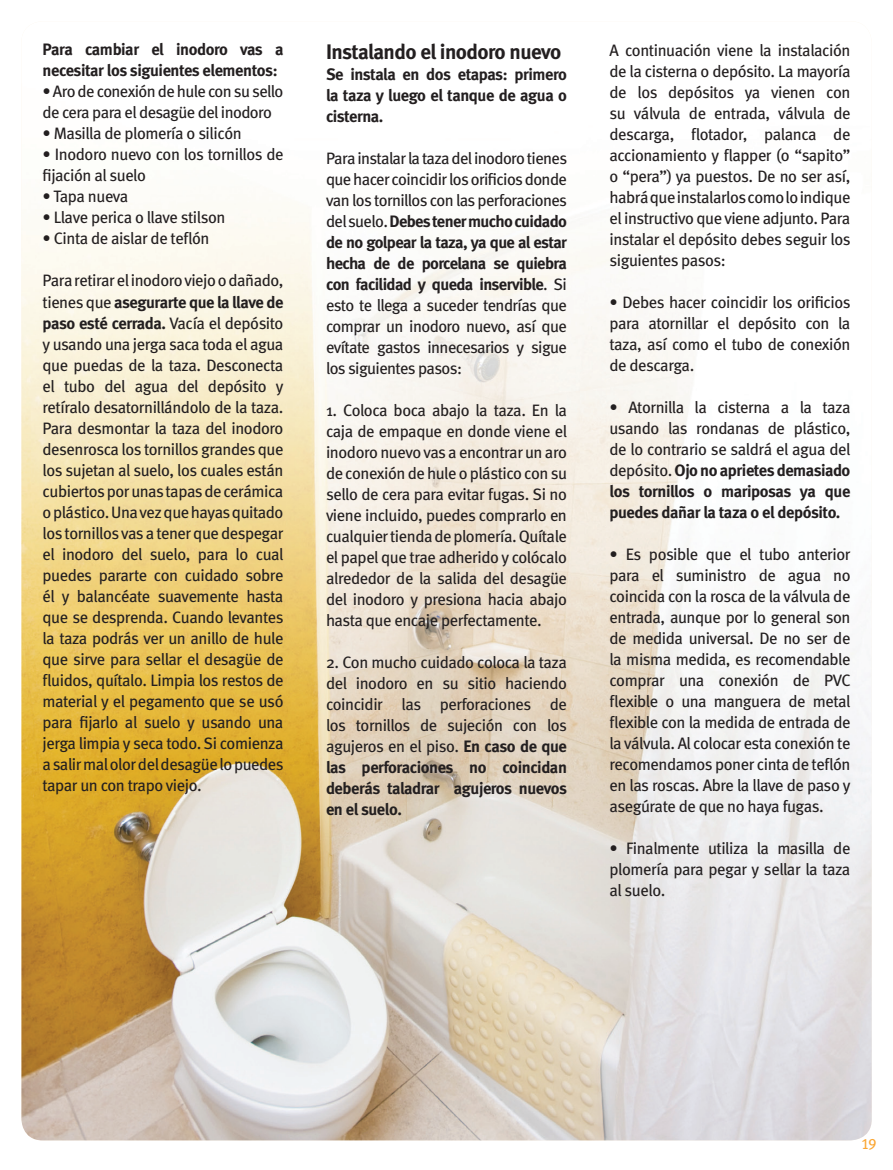
<style>
.page{position:relative;width:893px;height:1170px;background:#fff}
.page>*{position:absolute;margin:0;border:0;box-sizing:border-box;transform-origin:0 0}
.t1{font:700 21px "Meta";letter-spacing:-.025em;color:#231f20}
.t2{font:16.5px/21px "Meta";letter-spacing:-.03em;color:#231f20;text-align:justify}
.t3{font:700 16.5px/21px "Meta";letter-spacing:-.025em;color:#231f20}
.t4{font:15px "Meta Book LF";color:#faa633}
.s1{font-weight:700}
</style>
<div class="page">
<img style="left:21px;top:203px;width:851px;height:937px">
<p class="t3" style="left:43px;top:39px;width:242px">Para cambiar el inodoro vas a necesitar los siguientes elementos:</p>
<p class="t2" style="left:43px;top:81px;width:242px">• Aro de conexión de hule con su sello de cera para el desagüe del inodoro</p>
<p class="t2" style="left:43px;top:123px;width:201px">• Masilla de plomería o silicón</p>
<p class="t2" style="left:43px;top:144px;width:242px">• Inodoro nuevo con los tornillos de fijación al suelo</p>
<p class="t2" style="left:43px;top:186px;width:87px">• Tapa nueva</p>
<p class="t2" style="left:43px;top:207px;width:184px">• Llave perica o llave stilson</p>
<p class="t2" style="left:43px;top:228px;width:168px">• Cinta de aislar de teflón</p>
<p class="t2" style="left:43px;top:270px;width:243px">Para retirar el inodoro viejo o dañado, tienes que <span class="s1">asegurarte que la llave de paso esté cerrada.</span> Vacía el depósito y usando una jerga saca toda el agua que puedas de la taza. Desconecta el tubo del agua del depósito y retíralo desatornillándolo de la taza.<br>Para desmontar la taza del inodoro desenrosca los tornillos grandes que los sujetan al suelo, los cuales están cubiertos por unas tapas de cerámica o plástico. Una vez que hayas quitado los tornillos vas a tener que despegar el inodoro del suelo, para lo cual puedes pararte con cuidado sobre él y balancéate suavemente hasta que se desprenda. Cuando levantes la taza podrás ver un anillo de hule que sirve para sellar el desagüe de fluidos, quítalo. Limpia los restos de material y el pegamento que se usó para fijarlo al suelo y usando una jerga limpia y seca todo. Si comienza a salir mal olor del desagüe lo puedes tapar un con trapo viejo.</p>
<p class="t1" style="left:326px;top:39px;width:237px">Instalando el inodoro nuevo</p>
<p class="t3" style="left:326px;top:63px;width:242px;text-align:justify">Se instala en dos etapas: primero la taza y luego el tanque de agua o cisterna.</p>
<p class="t2" style="left:326px;top:147px;width:243px">Para instalar la taza del inodoro tienes que hacer coincidir los orificios donde van los tornillos con las perforaciones del suelo. <span class="s1">Debes tener mucho cuidado de no golpear la taza, ya que al estar hecha de de porcelana se quiebra con facilidad y queda inservible</span>. Si esto te llega a suceder tendrías que comprar un inodoro nuevo, así que evítate gastos innecesarios y sigue los siguientes pasos:</p>
<p class="t2" style="left:326px;top:399px;width:243px">1. Coloca boca abajo la taza. En la caja de empaque en donde viene el inodoro nuevo vas a encontrar un aro de conexión de hule o plástico con su sello de cera para evitar fugas. Si no viene incluido, puedes comprarlo en cualquier tienda de plomería. Quítale el papel que trae adherido y colócalo alrededor de la salida del desagüe del inodoro y presiona hacia abajo hasta que encaje perfectamente.</p>
<p class="t2" style="left:326px;top:651px;width:243px">2. Con mucho cuidado coloca la taza del inodoro en su sitio haciendo coincidir las perforaciones de los tornillos de sujeción con los agujeros en el piso. <span class="s1">En caso de que las perforaciones no coincidan deberás taladrar agujeros nuevos en el suelo.</span></p>
<p class="t2" style="left:609px;top:39px;width:243px">A continuación viene la instalación de la cisterna o depósito. La mayoría de los depósitos ya vienen con su válvula de entrada, válvula de descarga, flotador, palanca de accionamiento y flapper (o “sapito” o “pera”) ya puestos. De no ser así, habrá que instalarlos como lo indique el instructivo que viene adjunto. Para instalar el depósito debes seguir los siguientes pasos:</p>
<p class="t2" style="left:609px;top:291px;width:243px">• Debes hacer coincidir los orificios para atornillar el depósito con la taza, así como el tubo de conexión de descarga.</p>
<p class="t2" style="left:609px;top:396px;width:243px">• Atornilla la cisterna a la taza usando las rondanas de plástico, de lo contrario se saldrá el agua del depósito. <span class="s1">Ojo no aprietes demasiado los tornillos o mariposas ya que puedes dañar la taza o el depósito.</span></p>
<p class="t2" style="left:609px;top:543px;width:243px">• Es posible que el tubo anterior para el suministro de agua no coincida con la rosca de la válvula de entrada, aunque por lo general son de medida universal. De no ser de la misma medida, es recomendable comprar una conexión de PVC flexible o una manguera de metal flexible con la medida de entrada de la válvula. Al colocar esta conexión te recomendamos poner cinta de teflón en las roscas. Abre la llave de paso y asegúrate de que no haya fugas.</p>
<p class="t2" style="left:609px;top:837px;width:242px">• Finalmente utiliza la masilla de plomería para pegar y sellar la taza al suelo.</p>
<p class="t4" style="left:861px;top:1134px;width:17px">19</p>
</div>
